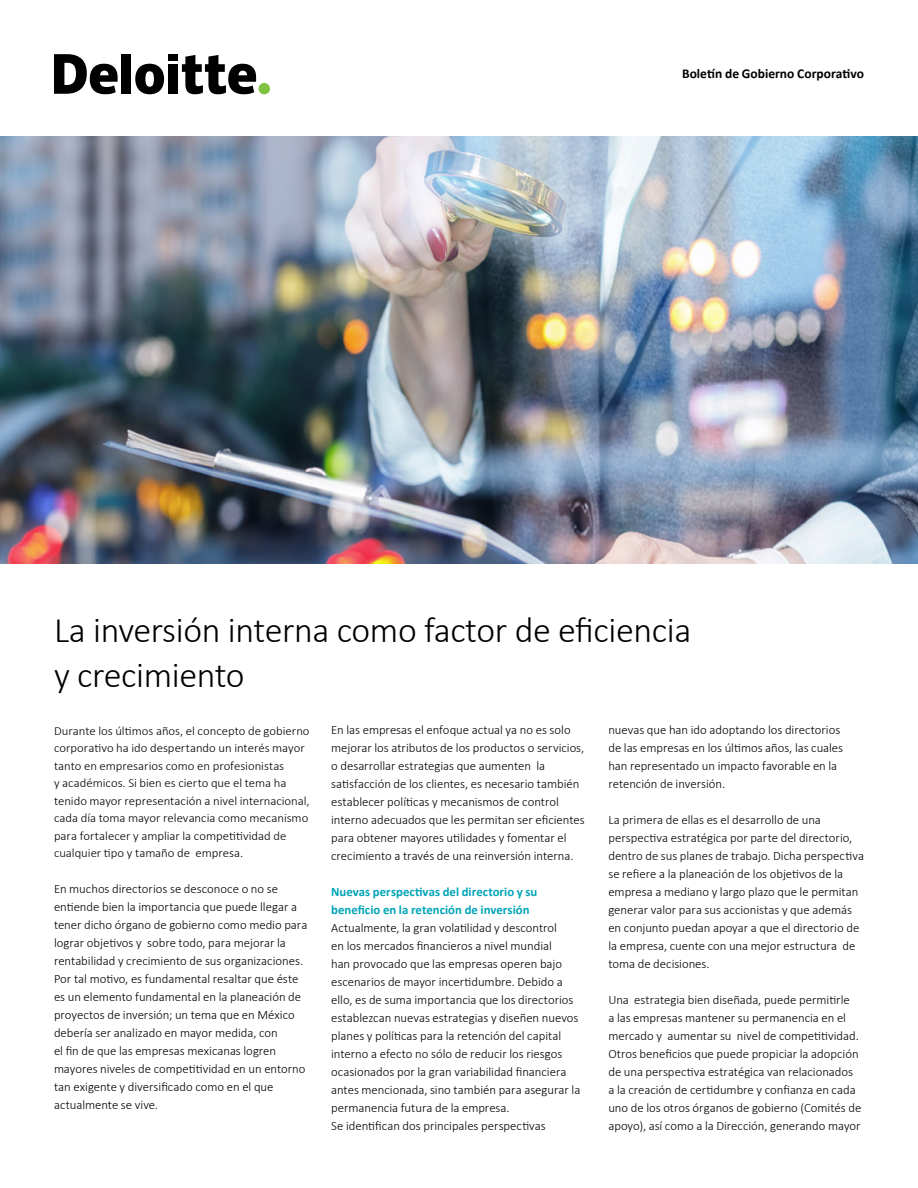
<style>
.page{position:relative;width:918px;height:1188px;background:#fff}
.page>*{position:absolute;margin:0;border:0;box-sizing:border-box;transform-origin:0 0}
.t1{font:300 36px/45px "Calibri";letter-spacing:-.01em;color:#000}
.t2{font:700 13.5px "Calibri";color:#000}
.t3{font:300 12.75px/18px "Calibri";color:#000}
.t4{font:700 12.75px/18px "Calibri";color:#00a5b8}
.t5{font:300 12.3px/17.4px "Calibri";color:#000}
</style>
<div class="page">
<div style="left:259px;top:83px;width:11px;height:11px;background:#80c342;border-radius:50%"></div>
<div style="left:121px;top:54px;width:10px;height:40px;background:#000"></div>
<svg style="left:135px;top:64px;width:29px;height:30px"></svg>
<div style="left:168px;top:64px;width:10px;height:30px;background:#000"></div>
<div style="left:168px;top:54px;width:10px;height:7px;background:#000"></div>
<svg style="left:182px;top:55px;width:74px;height:39px"></svg>
<svg style="left:54px;top:54px;width:64px;height:40px"></svg>
<img style="left:0;top:136px;width:918px;height:428px">
<p class="t2" style="left:682px;top:64px;width:183px">Boletín de Gobierno Corporativo</p>
<h1 class="t1" style="left:54px;top:607px;width:639px">La inversión interna como factor de eficiencia y crecimiento</h1>
<p class="t5" style="left:54px;top:722px;width:257px">Durante los últimos años, el concepto de gobierno corporativo ha ido despertando un interés mayor tanto en empresarios como en profesionistas<br>y académicos. Si bien es cierto que el tema ha tenido mayor representación a nivel internacional, cada día toma mayor relevancia como mecanismo para fortalecer y ampliar la competitividad de cualquier tipo y tamaño de empresa.</p>
<p class="t3" style="left:54px;top:879px;width:255px">En muchos directorios se desconoce o no se entiende bien la importancia que puede llegar a tener dicho órgano de gobierno como medio para lograr objetivos y sobre todo, para mejorar la rentabilidad y crecimiento de sus organizaciones.<br>Por tal motivo, es fundamental resaltar que éste es un elemento fundamental en la planeación de proyectos de inversión; un tema que en México debería ser analizado en mayor medida, con<br>el fin de que las empresas mexicanas logren mayores niveles de competitividad en un entorno tan exigente y diversificado como en el que actualmente se vive.</p>
<p class="t3" style="left:331px;top:721px;width:255px">En las empresas el enfoque actual ya no es solo mejorar los atributos de los productos o servicios, o desarrollar estrategias que aumenten la satisfacción de los clientes, es necesario también establecer políticas y mecanismos de control interno adecuados que les permitan ser eficientes para obtener mayores utilidades y fomentar el crecimiento a través de una reinversión interna.</p>
<p class="t4" style="left:331px;top:883px;width:208px">Nuevas perspectivas del directorio y su beneficio en la retención de inversión</p>
<p class="t3" style="left:331px;top:919px;width:251px">Actualmente, la gran volatilidad y descontrol<br>en los mercados financieros a nivel mundial<br>han provocado que las empresas operen bajo escenarios de mayor incertidumbre. Debido a ello, es de suma importancia que los directorios establezcan nuevas estrategias y diseñen nuevos planes y políticas para la retención del capital interno a efecto no sólo de reducir los riesgos ocasionados por la gran variabilidad financiera antes mencionada, sino también para asegurar la permanencia futura de la empresa.<br>Se identifican dos principales perspectivas</p>
<p class="t3" style="left:608px;top:721px;width:236px">nuevas que han ido adoptando los directorios de las empresas en los últimos años, las cuales han representado un impacto favorable en la retención de inversión.</p>
<p class="t3" style="left:608px;top:811px;width:257px">La primera de ellas es el desarrollo de una perspectiva estratégica por parte del directorio, dentro de sus planes de trabajo. Dicha perspectiva se refiere a la planeación de los objetivos de la empresa a mediano y largo plazo que le permitan generar valor para sus accionistas y que además en conjunto puedan apoyar a que el directorio de la empresa, cuente con una mejor estructura de toma de decisiones.</p>
<p class="t3" style="left:608px;top:991px;width:254px">Una estrategia bien diseñada, puede permitirle<br>a las empresas mantener su permanencia en el mercado y aumentar su nivel de competitividad.<br>Otros beneficios que puede propiciar la adopción de una perspectiva estratégica van relacionados a la creación de certidumbre y confianza en cada uno de los otros órganos de gobierno (Comités de apoyo), así como a la Dirección, generando mayor</p>
</div>
